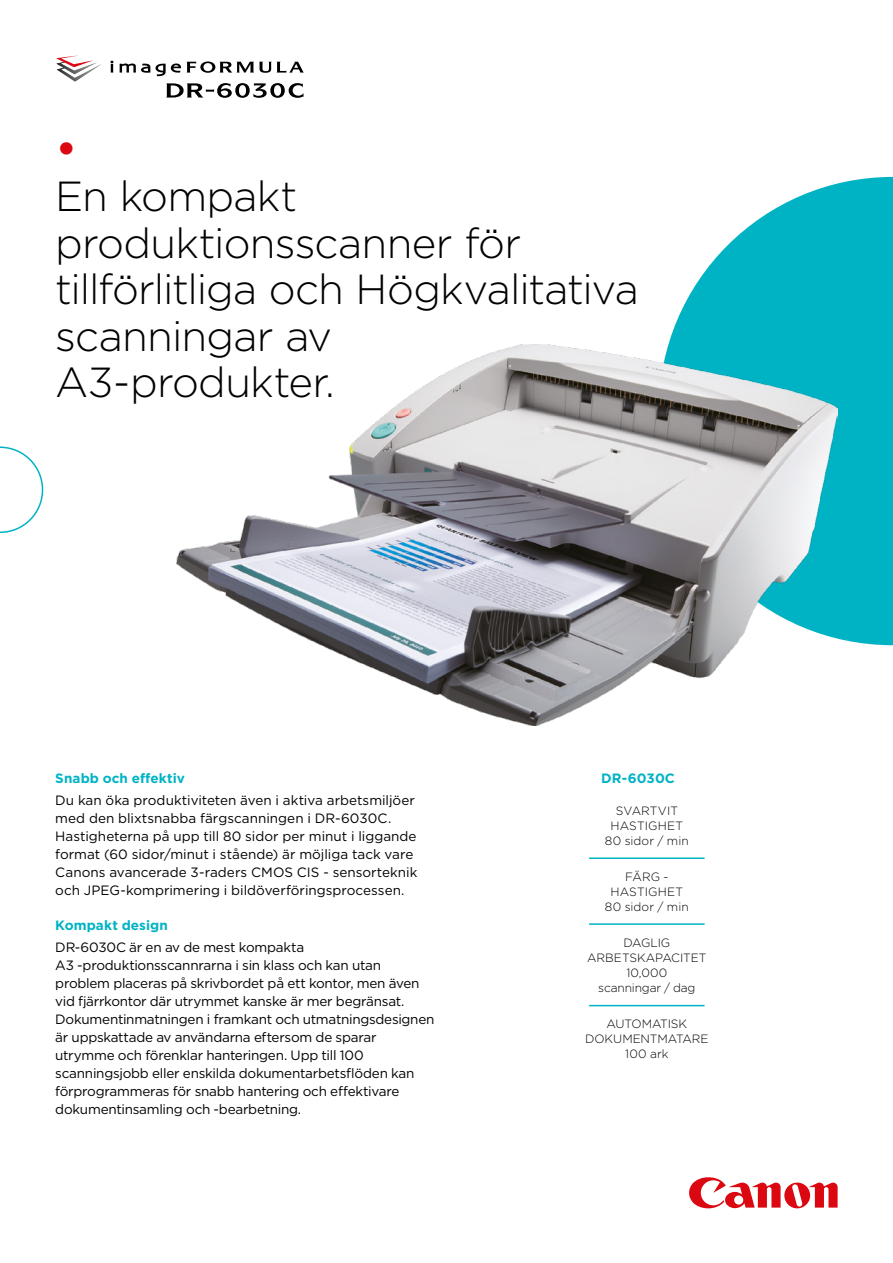
<style>
.page{position:relative;width:893px;height:1263px;background:#fff}
.page>*{position:absolute;margin:0;border:0;box-sizing:border-box;transform-origin:0 0}
.t1{font:47.25px "Gotham";color:#db0812}
.t2{font:300 42px/46.5px "Gotham";letter-spacing:-.02em;color:#000}
.t3{font:13.5px/18px "Gotham";letter-spacing:-.015em;color:#000}
.t4{font:700 13.5px "Gotham";letter-spacing:.005em;color:#00b3c4}
.t5{font:300 12px/15px "Gotham";letter-spacing:-.005em;color:#000;text-align:center}
</style>
<div class="page">
<svg style="left:0;top:446px;width:43px;height:87px"></svg>
<hr style="left:589px;top:857px;width:116px;height:2px;background:#00b3c4">
<hr style="left:589px;top:923px;width:116px;height:2px;background:#00b3c4">
<hr style="left:589px;top:1005px;width:116px;height:1px;background:#00b3c4">
<img style="left:56px;top:62px;width:46px;height:20px">
<svg style="left:111px;top:61px;width:2px;height:12px"></svg>
<svg style="left:120px;top:64px;width:30px;height:9px"></svg>
<svg style="left:156px;top:61px;width:148px;height:15px"></svg>
<svg style="left:166px;top:83px;width:137px;height:15px"></svg>
<svg style="left:668px;top:177px;width:225px;height:468px;fill:#00b3c4"></svg>
<img style="left:177px;top:344px;width:661px;height:382px">
<svg style="left:689px;top:1177px;width:149px;height:31px"></svg>
<h1 class="t1" style="left:55px;top:118px;width:24px">•</h1>
<h2 class="t2" style="left:55px;top:172px;width:585px">En kompakt produktionsscanner för tillförlitliga och Högkvalitativa scanningar av<br>A3-produkter.</h2>
<p class="t4" style="left:55px;top:769px;width:131px">Snabb och effektiv</p>
<p class="t3" style="left:55px;top:791px;width:364px">Du kan öka produktiviteten även i aktiva arbetsmiljöer med den blixtsnabba färgscanningen i DR-6030C.<br>Hastigheterna på upp till 80 sidor per minut i liggande format (60 sidor/minut i stående) är möjliga tack vare Canons avancerade 3-raders CMOS CIS - sensorteknik och JPEG-komprimering i bildöverföringsprocessen.</p>
<p class="t4" style="left:55px;top:916px;width:114px">Kompakt design</p>
<p class="t3" style="left:55px;top:938px;width:381px">DR-6030C är en av de mest kompakta<br>A3 -produktionsscannrarna i sin klass och kan utan problem placeras på skrivbordet på ett kontor, men även vid fjärrkontor där utrymmet kanske är mer begränsat.<br>Dokumentinmatningen i framkant och utmatningsdesignen är uppskattade av användarna eftersom de sparar utrymme och förenklar hanteringen. Upp till 100 scanningsjobb eller enskilda dokumentarbetsflöden kan förprogrammeras för snabb hantering och effektivare dokumentinsamling och -bearbetning.</p>
<p class="t4" style="left:601px;top:769px;width:75px">DR-6030C</p>
<p class="t5" style="left:605px;top:803px;width:85px">SVARTVIT<br>HASTIGHET<br>80 sidor / min</p>
<p class="t5" style="left:605px;top:869px;width:85px">FÄRG -<br>HASTIGHET<br>80 sidor / min</p>
<p class="t5" style="left:587px;top:935px;width:121px">DAGLIG<br>ARBETSKAPACITET<br>10,000<br>scanningar / dag</p>
<p class="t5" style="left:585px;top:1016px;width:125px">AUTOMATISK<br>DOKUMENTMATARE<br>100 ark</p>
</div>
